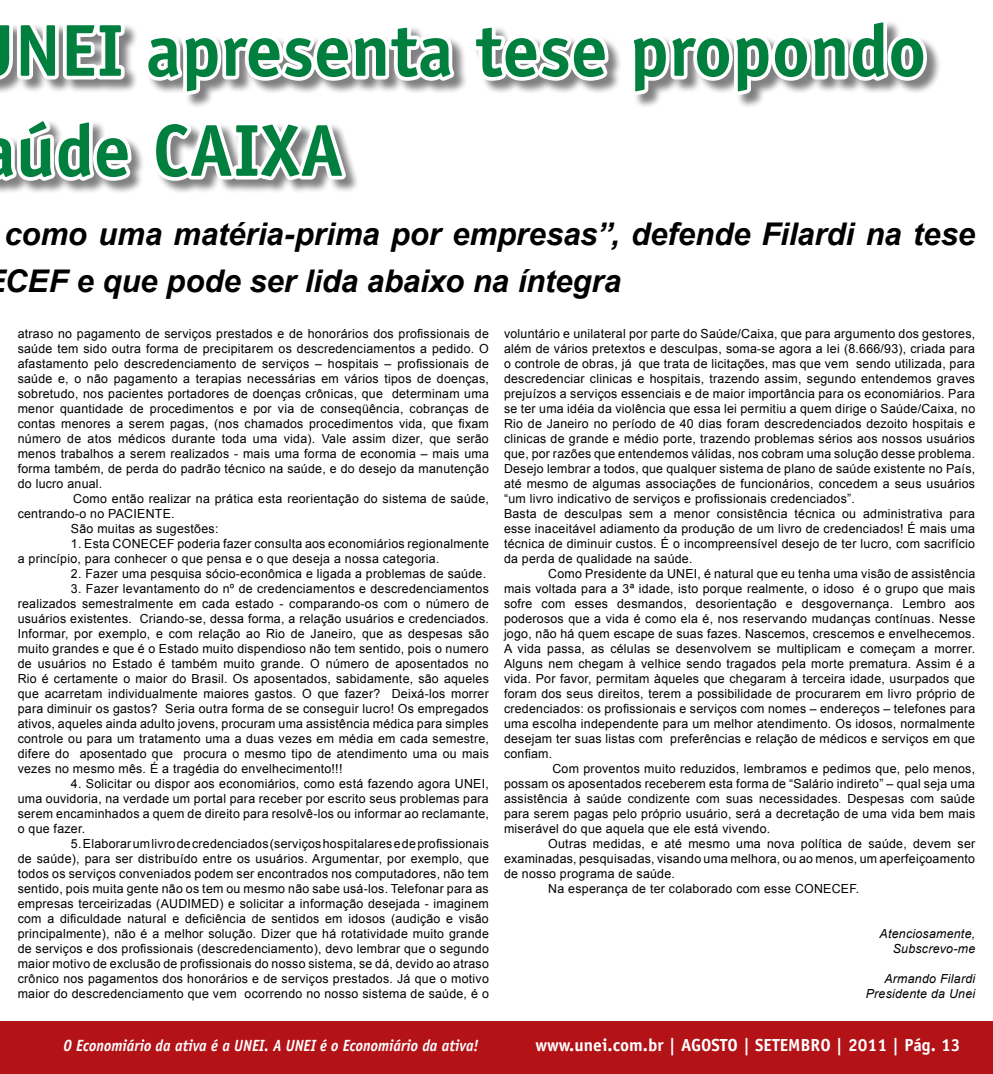
<style>
.page{position:relative;width:993px;height:1074px;background:#fff}
.page>*{position:absolute;margin:0;border:0;box-sizing:border-box;transform-origin:0 0}
.t1{font:700 73.75px/100px "Officina Sans";color:#007f3e}
.t2{font:italic 700 31.25px/47.5px "Arial";letter-spacing:-.005em;color:#000}
.t3{font:700 17.5px "Officina Sans";color:#fff}
.t4{font:italic 700 16.25px "Officina Sans";color:#fff;scale:.9 1}
.t5{font:12.5px/15px "Arial";letter-spacing:.02em;color:#000;text-align:justify}
.t6{font:italic 12.5px/15px "Arial";letter-spacing:.02em;color:#000;text-align:right}
</style>
<div class="page">
<div style="left:0;top:19px;width:940px;height:176px;background:#000;opacity:.5"></div>
<svg style="left:0;top:19px;width:128px;height:66px"></svg>
<svg style="left:141px;top:20px;width:318px;height:79px"></svg>
<svg style="left:468px;top:20px;width:144px;height:65px"></svg>
<svg style="left:624px;top:19px;width:306px;height:80px"></svg>
<svg style="left:0;top:112px;width:135px;height:73px"></svg>
<svg style="left:149px;top:115px;width:200px;height:71px"></svg>
<div style="left:0;top:1020px;width:992px;height:54px;background:#b31217"></div>
<h1 class="t1" style="left:15px;top:0;width:912px">NEI apresenta tese propondo úde CAIXA</h1>
<h2 class="t2" style="left:4px;top:211px;width:971px">como uma matéria-prima por empresas”, defende Filardi na tese<br>CEF e que pode ser lida abaixo na íntegra</h2>
<p class="t5" style="left:18px;top:326px;width:472px">atraso no pagamento de serviços prestados e de honorários dos profissionais de</p>
<p class="t5" style="left:18px;top:341px;width:472px">saúde tem sido outra forma de precipitarem os descredenciamentos a pedido. O</p>
<p class="t5" style="left:18px;top:356px;width:472px">afastamento pelo descredenciamento de serviços – hospitais – profissionais de</p>
<p class="t5" style="left:18px;top:371px;width:472px">saúde e, o não pagamento a terapias necessárias em vários tipos de doenças,</p>
<p class="t5" style="left:18px;top:386px;width:472px">sobretudo, nos pacientes portadores de doenças crônicas, que determinam uma</p>
<p class="t5" style="left:18px;top:401px;width:472px">menor quantidade de procedimentos e por via de conseqüência, cobranças de</p>
<p class="t5" style="left:18px;top:416px;width:472px">contas menores a serem pagas, (nos chamados procedimentos vida, que fixam</p>
<p class="t5" style="left:18px;top:431px;width:472px">número de atos médicos durante toda uma vida). Vale assim dizer, que serão</p>
<p class="t5" style="left:18px;top:446px;width:472px">menos trabalhos a serem realizados - mais uma forma de economia – mais uma</p>
<p class="t5" style="left:18px;top:461px;width:472px">forma também, de perda do padrão técnico na saúde, e do desejo da manutenção</p>
<p class="t5" style="left:18px;top:476px;width:86px">do lucro anual.</p>
<p class="t5" style="left:73px;top:491px;width:417px">Como então realizar na prática esta reorientação do sistema de saúde,</p>
<p class="t5" style="left:18px;top:506px;width:100px">centrando-o no paciente</p>
<p class="t5" style="left:71px;top:506px;width:149px;text-indent:100px">.<br>São muitas as sugestões:</p>
<p class="t5" style="left:18px;top:536px;width:472px;text-indent:53px">1. Esta CONECEF poderia fazer consulta aos economiários regionalmente a princípio, para conhecer o que pensa e o que deseja a nossa categoria.</p>
<p class="t5" style="left:71px;top:566px;width:416px">2. Fazer uma pesquisa sócio-econômica e ligada a problemas de saúde.</p>
<p class="t5" style="left:18px;top:581px;width:472px;text-indent:53px">3. Fazer levantamento do nº de credenciamentos e descredenciamentos realizados semestralmente em cada estado - comparando-os com o número de usuários existentes. Criando-se, dessa forma, a relação usuários e credenciados.<br>Informar, por exemplo, e com relação ao Rio de Janeiro, que as despesas são muito grandes e que é o Estado muito dispendioso não tem sentido, pois o numero de usuários no Estado é também muito grande. O número de aposentados no Rio é certamente o maior do Brasil. Os aposentados, sabidamente, são aqueles que acarretam individualmente maiores gastos. O que fazer? Deixá-los morrer para diminuir os gastos? Seria outra forma de se conseguir lucro! Os empregados ativos, aqueles ainda adulto jovens, procuram uma assistência médica para simples controle ou para um tratamento uma a duas vezes em média em cada semestre, difere do aposentado que procura o mesmo tipo de atendimento uma ou mais vezes no mesmo mês. É a tragédia do envelhecimento!!!</p>
<p class="t5" style="left:18px;top:776px;width:472px;text-indent:53px">4. Solicitar ou dispor aos economiários, como está fazendo agora UNEI, uma ouvidoria, na verdade um portal para receber por escrito seus problemas para serem encaminhados a quem de direito para resolvê-los ou informar ao reclamante, o que fazer.</p>
<p class="t5" style="left:18px;top:836px;width:472px;text-indent:53px">5. Elaborar um livro de credenciados (serviços hospitalares e de profissionais de saúde), para ser distribuído entre os usuários. Argumentar, por exemplo, que todos os serviços conveniados podem ser encontrados nos computadores, não tem sentido, pois muita gente não os tem ou mesmo não sabe usá-los. Telefonar para as empresas terceirizadas (AUDIMED) e solicitar a informação desejada - imaginem com a dificuldade natural e deficiência de sentidos em idosos (audição e visão principalmente), não é a melhor solução. Dizer que há rotatividade muito grande de serviços e dos profissionais (descredenciamento), devo lembrar que o segundo maior motivo de exclusão de profissionais do nosso sistema, se dá, devido ao atraso crônico nos pagamentos dos honorários e de serviços prestados. Já que o motivo maior do descredenciamento que vem ocorrendo no nosso sistema de saúde, é o</p>
<p class="t5" style="left:504px;top:326px;width:472px;text-align:left">voluntário e unilateral por parte do Saúde/Caixa, que para argumento dos gestores, além de vários pretextos e desculpas, soma-se agora a lei (8.666/93), criada para o controle de obras, já que trata de licitações, mas que vem sendo utilizada, para descredenciar clinicas e hospitais, trazendo assim, segundo entendemos graves prejuízos a serviços essenciais e de maior importância para os economiários. Para se ter uma idéia da violência que essa lei permitiu a quem dirige o Saúde/Caixa, no Rio de Janeiro no período de 40 dias foram descredenciados dezoito hospitais e clinicas de grande e médio porte, trazendo problemas sérios aos nossos usuários que, por razões que entendemos válidas, nos cobram uma solução desse problema.<br>Desejo lembrar a todos, que qualquer sistema de plano de saúde existente no País, até mesmo de algumas associações de funcionários, concedem a seus usuários “um livro indicativo de serviços e profissionais credenciados”.<br>Basta de desculpas sem a menor consistência técnica ou administrativa para esse inaceitável adiamento da produção de um livro de credenciados! É mais uma técnica de diminuir custos. É o incompreensível desejo de ter lucro, com sacrifício da perda de qualidade na saúde.</p>
<p class="t5" style="left:504px;top:566px;width:472px;text-indent:44px">Como Presidente da UNEI, é natural que eu tenha uma visão de assistência mais voltada para a 3ª idade, isto porque realmente, o idoso é o grupo que mais sofre com esses desmandos, desorientação e desgovernança. Lembro aos poderosos que a vida é como ela é, nos reservando mudanças contínuas. Nesse jogo, não há quem escape de suas fazes. Nascemos, crescemos e envelhecemos.<br>A vida passa, as células se desenvolvem se multiplicam e começam a morrer.<br>Alguns nem chegam à velhice sendo tragados pela morte prematura. Assim é a vida. Por favor, permitam àqueles que chegaram à terceira idade, usurpados que foram dos seus direitos, terem a possibilidade de procurarem em livro próprio de credenciados: os profissionais e serviços com nomes – endereços – telefones para uma escolha independente para um melhor atendimento. Os idosos, normalmente desejam ter suas listas com preferências e relação de médicos e serviços em que confiam.</p>
<p class="t5" style="left:504px;top:761px;width:472px;text-indent:48px">Com proventos muito reduzidos, lembramos e pedimos que, pelo menos, possam os aposentados receberem esta forma de “Salário indireto” – qual seja uma assistência à saúde condizente com suas necessidades. Despesas com saúde para serem pagas pelo próprio usuário, será a decretação de uma vida bem mais miserável do que aquela que ele está vivendo.</p>
<p class="t5" style="left:548px;top:836px;width:428px">Outras medidas, e até mesmo uma nova política de saúde, devem ser</p>
<p class="t5" style="left:504px;top:851px;width:472px">examinadas, pesquisadas, visando uma melhora, ou ao menos, um aperfeiçoamento</p>
<p class="t5" style="left:504px;top:866px;width:172px">de nosso programa de saúde.</p>
<p class="t5" style="left:548px;top:881px;width:312px">Na esperança de ter colaborado com esse CONECEF.</p>
<p class="t6" style="left:879px;top:926px;width:97px">Atenciosamente,<br>Subscrevo-me</p>
<p class="t6" style="left:865px;top:971px;width:111px">Armando Filardi<br>Presidente da Unei</p>
<h3 class="t4" style="left:63px;top:1036px;width:462px">O Economiário da ativa é a UNEI. A UNEI é o Economiário da ativa!</h3>
<h3 class="t3" style="left:535px;top:1034px;width:426px">www.unei.com.br | Agosto | SETEMBRO | 2011 | Pág. 13</h3>
</div>
